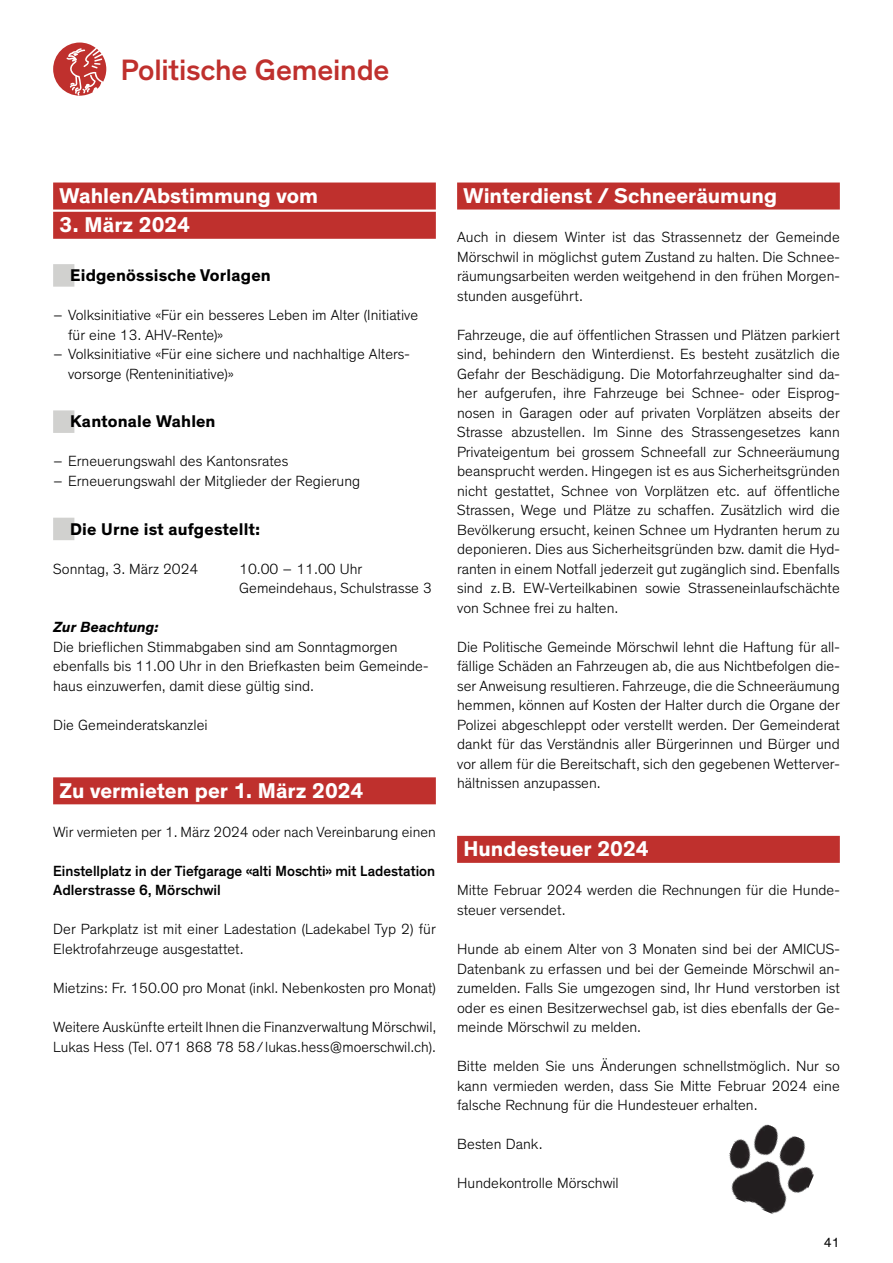
<style>
.page{position:relative;width:893px;height:1263px;background:#fff}
.page>*{position:absolute;margin:0;border:0;box-sizing:border-box;transform-origin:0 0}
.t1{font:500 30px "Theinhardt";letter-spacing:-.005em;color:#bf302d}
.t2{font:700 21.75px "Theinhardt";color:#fff}
.t3{font:700 17.25px "Theinhardt";letter-spacing:.01em;color:#000}
.t4{font:300 15px/19.5px "Theinhardt";color:#000}
.t5{font:500 15px/19.5px "Theinhardt";color:#000}
.t6{font:italic 700 15px "Theinhardt";color:#000}
.t7{font:13.5px "Theinhardt";color:#000}
</style>
<div class="page">
<div style="left:53px;top:183px;width:383px;height:27px;background:#bf302d"></div>
<div style="left:53px;top:212px;width:383px;height:27px;background:#bf302d"></div>
<div style="left:53px;top:264px;width:21px;height:23px;background:#d1d1cf"></div>
<div style="left:53px;top:410px;width:21px;height:23px;background:#d1d1cf"></div>
<div style="left:53px;top:518px;width:21px;height:22px;background:#d1d1cf"></div>
<div style="left:53px;top:777px;width:383px;height:27px;background:#bf302d"></div>
<div style="left:457px;top:183px;width:383px;height:27px;background:#bf302d"></div>
<div style="left:457px;top:836px;width:383px;height:27px;background:#bf302d"></div>
<img style="left:728px;top:1124px;width:78px;height:65px">
<img style="left:731px;top:1189px;width:62px;height:25px">
<img style="left:793px;top:1149px;width:21px;height:44px">
<svg style="left:53px;top:43px;width:53px;height:53px"></svg>
<h1 class="t1" style="left:121px;top:52px;width:270px">Politische Gemeinde</h1>
<h2 class="t2" style="left:60px;top:182px;width:260px">Wahlen/Abstimmung vom</h2>
<h2 class="t2" style="left:60px;top:212px;width:132px">3. März 2024</h2>
<p class="t3" style="left:70px;top:265px;width:202px">Eidgenössische Vorlagen</p>
<p class="t4" style="left:68px;top:306px;width:352px;text-indent:-15px">– Volksinitiative «Für ein besseres Leben im Alter (Initiative für eine 13. AHV-Rente)»</p>
<p class="t4" style="left:68px;top:345px;width:343px;text-indent:-15px">– Volksinitiative «Für eine sichere und nachhaltige Alters&shy;vorsorge (Renteninitiative)»</p>
<p class="t3" style="left:70px;top:411px;width:147px">Kantonale Wahlen</p>
<p class="t4" style="left:53px;top:452px;width:237px">– Erneuerungswahl des Kantonsrates</p>
<p class="t4" style="left:53px;top:471px;width:309px">– Erneuerungswahl der Mitglieder der Regierung</p>
<p class="t3" style="left:70px;top:518px;width:192px">Die Urne ist aufgestellt:</p>
<p class="t4" style="left:53px;top:559px;width:147px">Sonntag, 3. März 2024</p>
<p class="t4" style="left:239px;top:559px;width:194px">10.00 – 11.00 Uhr<br>Gemeindehaus, Schulstrasse 3</p>
<p class="t6" style="left:53px;top:618px;width:107px">Zur Beachtung:</p>
<p class="t4" style="left:53px;top:637px;width:377px">Die brieflichen Stimmabgaben sind am Sonntagmorgen ebenfalls bis 11.00 Uhr in den Briefkasten beim Gemeinde&shy;haus einzuwerfen, damit diese gültig sind.</p>
<p class="t4" style="left:53px;top:715px;width:156px">Die Gemeinderatskanzlei</p>
<h2 class="t2" style="left:60px;top:777px;width:305px">Zu vermieten per 1. März 2024</h2>
<p class="t4" style="left:53px;top:822px;width:384px">Wir vermieten per 1. März 2024 oder nach Vereinbarung einen</p>
<p class="t5" style="left:53px;top:861px;width:384px">Einstellplatz in der Tiefgarage «alti Moschti» mit Ladestation<br>Adlerstrasse 6, Mörschwil</p>
<p class="t4" style="left:53px;top:920px;width:384px">Der Parkplatz ist mit einer Ladestation (Ladekabel Typ 2) für<br>Elektrofahrzeuge ausgestattet.</p>
<p class="t4" style="left:53px;top:978px;width:384px">Mietzins: Fr. 150.00 pro Monat (inkl. Nebenkosten pro Monat)</p>
<p class="t4" style="left:53px;top:1017px;width:385px">Weitere Auskünfte erteilt Ihnen die Finanzverwaltung Mörschwil,<br>Lukas Hess (Tel. 071 868 78 58/ lukas.hess@moerschwil.ch).</p>
<h2 class="t2" style="left:463px;top:182px;width:315px">Winterdienst / Schneeräumung</h2>
<p class="t4" style="left:457px;top:228px;width:384px;text-align:justify">Auch in diesem Winter ist das Strassennetz der Gemeinde Mörschwil in möglichst gutem Zustand zu halten. Die Schnee&shy;räumungsarbeiten werden weitgehend in den frühen Morgen&shy;stunden ausgeführt.</p>
<p class="t4" style="left:457px;top:325px;width:384px;text-align:justify">Fahrzeuge, die auf öffentlichen Strassen und Plätzen parkiert sind, behindern den Winterdienst. Es besteht zusätzlich die Gefahr der Beschädigung. Die Motorfahrzeughalter sind da&shy;her aufgerufen, ihre Fahrzeuge bei Schnee- oder Eisprog&shy;nosen in Garagen oder auf privaten Vorplätzen abseits der Strasse abzustellen. Im Sinne des Strassengesetzes kann Privateigentum bei grossem Schneefall zur Schneeräumung beansprucht werden. Hingegen ist es aus Sicherheitsgründen nicht gestattet, Schnee von Vorplätzen etc. auf öffentliche Strassen, Wege und Plätze zu schaffen. Zusätzlich wird die Bevölkerung ersucht, keinen Schnee um Hydranten herum zu deponieren. Dies aus Sicherheitsgründen bzw. damit die Hyd&shy;ranten in einem Notfall jederzeit gut zugänglich sind. Ebenfalls sind z.B. EW-Verteilkabinen sowie Strasseneinlaufschächte von Schnee frei zu halten.</p>
<p class="t4" style="left:457px;top:637px;width:384px;text-align:justify">Die Politische Gemeinde Mörschwil lehnt die Haftung für all&shy;fällige Schäden an Fahrzeugen ab, die aus Nichtbefolgen die&shy;ser Anweisung resultieren. Fahrzeuge, die die Schneeräumung hemmen, können auf Kosten der Halter durch die Organe der Polizei abgeschleppt oder verstellt werden. Der Gemeinderat dankt für das Verständnis aller Bürgerinnen und Bürger und vor allem für die Bereitschaft, sich den gegebenen Wetterver&shy;hältnissen anzupassen.</p>
<h2 class="t2" style="left:463px;top:836px;width:187px">Hundesteuer 2024</h2>
<p class="t4" style="left:457px;top:881px;width:384px">Mitte Februar 2024 werden die Rechnungen für die Hunde&shy;steuer versendet.</p>
<p class="t4" style="left:457px;top:939px;width:384px;text-align:justify">Hunde ab einem Alter von 3 Monaten sind bei der AMICUS-Datenbank zu erfassen und bei der Gemeinde Mörschwil an&shy;zumelden. Falls Sie umgezogen sind, Ihr Hund verstorben ist oder es einen Besitzerwechsel gab, ist dies ebenfalls der Ge&shy;meinde Mörschwil zu melden.</p>
<p class="t4" style="left:457px;top:1056px;width:384px;text-align:justify">Bitte melden Sie uns Änderungen schnellstmöglich. Nur so kann vermieden werden, dass Sie Mitte Februar 2024 eine falsche Rechnung für die Hundesteuer erhalten.</p>
<p class="t4" style="left:457px;top:1134px;width:87px">Besten Dank.</p>
<p class="t4" style="left:457px;top:1173px;width:163px">Hundekontrolle Mörschwil</p>
<p class="t7" style="left:824px;top:1234px;width:17px">41</p>
</div>
